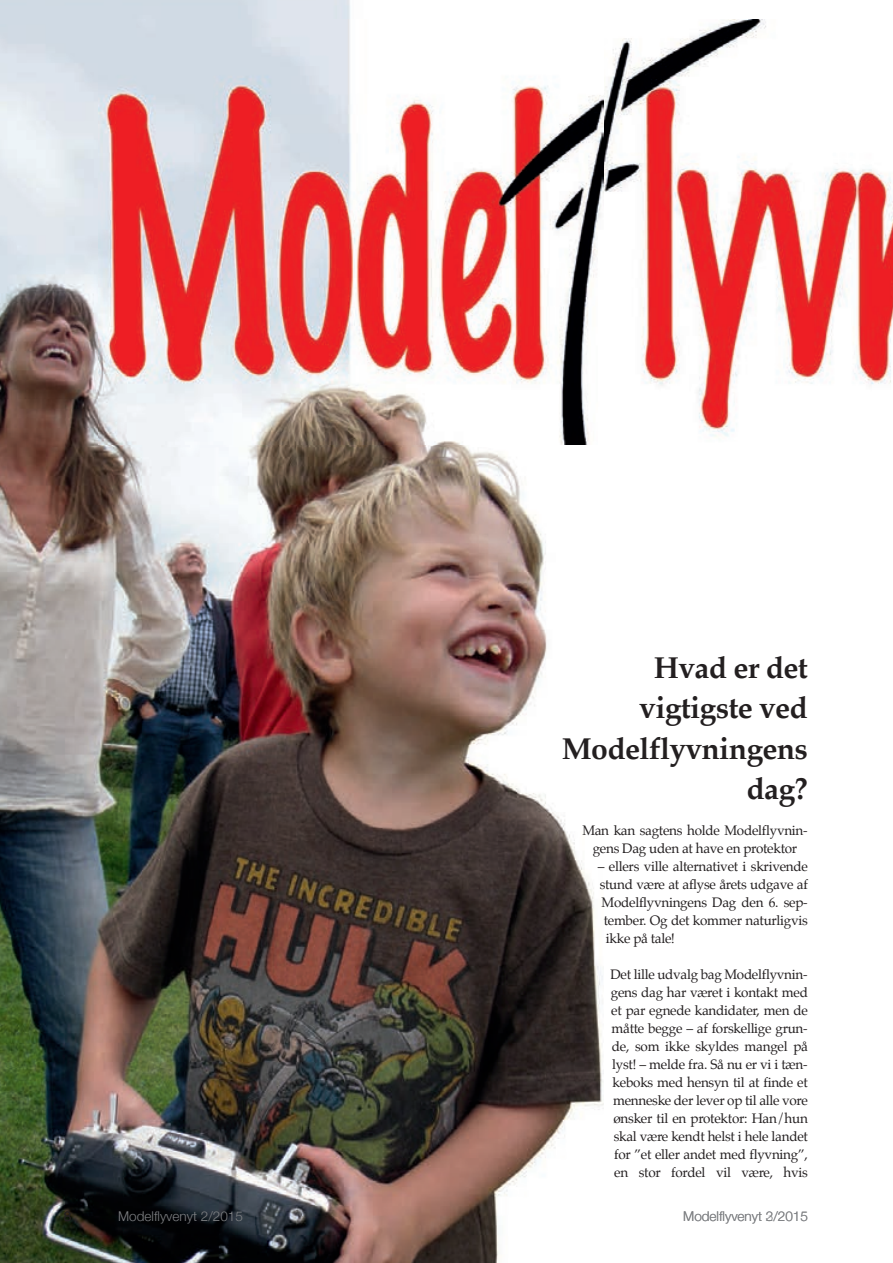
<style>
.page{position:relative;width:893px;height:1263px;background:#fff}
.page>*{position:absolute;margin:0;border:0;box-sizing:border-box;transform-origin:0 0}
.t1{font:700 30px/40.5px "Palatino";letter-spacing:-.02em;color:#231f20;text-align:right}
.t2{font:13.5px/18px "Palatino";letter-spacing:-.02em;color:#231f20;text-align:center}
.t3{font:300 13.5px "Helvetica Neue";color:#808285}
.t4{font:300 13.5px "Helvetica Neue";color:#231f20}
</style>
<div class="page">
<img style="left:0;top:0;width:604px;height:1263px">
<img style="left:99px;top:19px;width:794px;height:425px">
<h1 class="t1" style="left:562px;top:646px;width:248px">hvad er det vigtigste ved<br>Modelflyvningens dag?</h1>
<p class="t2" style="left:582px;top:822px;width:227px">Man kan sagtens holde Modelflyvnin&shy;gens dag uden at have en protektor</p>
<p class="t2" style="left:598px;top:858px;width:212px">– ellers ville alternativet i skrivende</p>
<p class="t2" style="left:600px;top:876px;width:210px">stund være at aflyse årets udgave af</p>
<p class="t2" style="left:602px;top:893px;width:208px">Modelflyvningens dag den 6. sep-</p>
<p class="t2" style="left:604px;top:911px;width:206px">tember. Og det kommer naturligvis</p>
<p class="t2" style="left:606px;top:929px;width:71px">ikke på tale!</p>
<p class="t2" style="left:610px;top:965px;width:199px;text-align:justify">det lille udvalg bag Modelflyvnin&shy;gens dag har været i kontakt med et par egnede kandidater, men de måtte begge – af forskellige grun&shy;de, som ikke skyldes mangel på lyst! – melde fra. Så nu er vi i tæn&shy;keboks med hensyn til at finde et menneske der lever op til alle vore ønsker til en protektor: Han/hun skal være kendt helst i hele landet for ”et eller andet med flyvning”, en stor fordel vil være, hvis</p>
<p class="t4" style="left:64px;top:1205px;width:9px">8</p>
<p class="t3" style="left:118px;top:1205px;width:126px">Modelflyvenyt 2/2015</p>
<p class="t3" style="left:683px;top:1205px;width:126px">Modelflyvenyt 2/2015</p>
<p class="t3" style="left:766px;top:1205px;width:9px">3</p>
</div>
